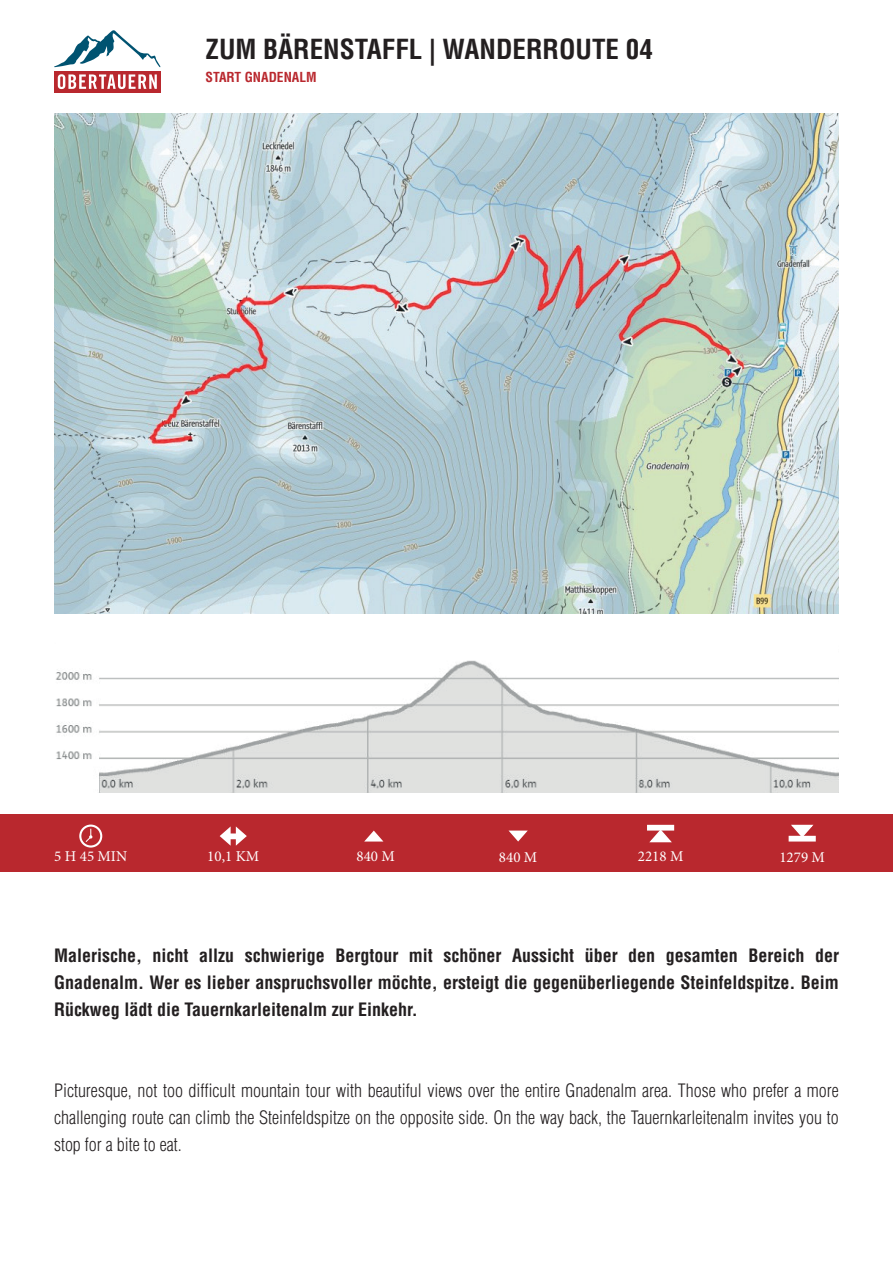
<style>
.page{position:relative;width:893px;height:1263px;background:#fff}
.page>*{position:absolute;margin:0;border:0;box-sizing:border-box;transform-origin:0 0}
.t1{font:700 condensed 27px "Helvetica LT Std";color:#231f20}
.t2{font:300 condensed 18px/27px "Helvetica LT Std";color:#231f20;text-align:justify}
.t3{font:700 condensed 18px/27px "Helvetica LT Std";color:#231f20;text-align:justify}
.t4{font:15px "Minion Pro";color:#fff}
.t5{font:700 condensed 13.5px "Helvetica LT Std";color:#b9282e}
</style>
<div class="page">
<div style="left:0;top:814px;width:893px;height:58px;background:#b9282e"></div>
<div style="left:54px;top:71px;width:106px;height:21px;background:#b9282e"></div>
<svg style="left:54px;top:30px;width:107px;height:59px"></svg>
<div style="left:79px;top:824px;width:23px;height:23px;border:2px solid #fff;border-radius:50%"></div>
<svg style="left:84px;top:829px;width:8px;height:14px"></svg>
<svg style="left:220px;top:826px;width:27px;height:20px"></svg>
<svg style="left:364px;top:830px;width:19px;height:11px"></svg>
<svg style="left:508px;top:830px;width:20px;height:11px"></svg>
<svg style="left:648px;top:830px;width:25px;height:13px"></svg>
<div style="left:647px;top:825px;width:27px;height:5px;background:#fff"></div>
<svg style="left:789px;top:824px;width:26px;height:12px"></svg>
<div style="left:789px;top:836px;width:27px;height:5px;background:#fff"></div>
<img style="left:54px;top:114px;width:785px;height:499px">
<img style="left:56px;top:660px;width:783px;height:133px">
<h1 class="t1" style="left:206px;top:34px;width:449px">ZUM BÄRENSTAFFL | WANDERROUTE 04</h1>
<p class="t5" style="left:206px;top:69px;width:113px">START GNADENALM</p>
<p class="t4" style="left:54px;top:850px;width:74px">5 H 45 MIN</p>
<p class="t4" style="left:207px;top:850px;width:53px">10,1 KM</p>
<p class="t4" style="left:356px;top:850px;width:40px">840 M</p>
<p class="t4" style="left:499px;top:852px;width:40px">840 M</p>
<p class="t4" style="left:638px;top:850px;width:47px">2218 M</p>
<p class="t4" style="left:779px;top:852px;width:47px">1279 M</p>
<p class="t3" style="left:54px;top:942px;width:786px">Malerische, nicht allzu schwierige Bergtour mit schöner Aussicht über den gesamten Bereich der Gnadenalm. Wer es lieber anspruchsvoller möchte, ersteigt die gegenüberliegende Steinfeldspitze. Beim Rückweg lädt die Tauernkarleitenalm zur Einkehr.</p>
<p class="t2" style="left:54px;top:1078px;width:786px">Picturesque, not too difficult mountain tour with beautiful views over the entire Gnadenalm area. Those who prefer a more challenging route can climb the Steinfeldspitze on the opposite side. On the way back, the Tauernkarleitenalm invites you to stop for a bite to eat.</p>
</div>
